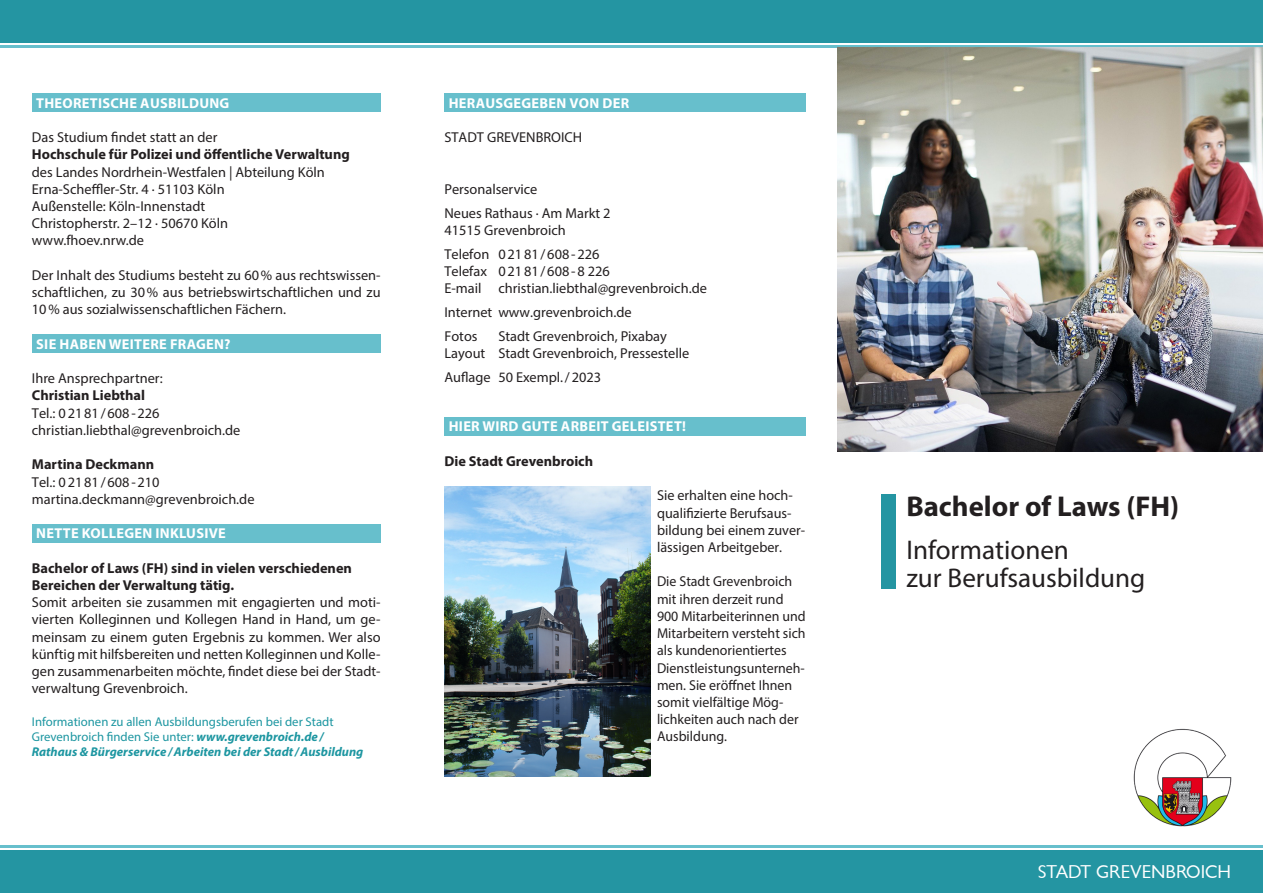
<style>
.page{position:relative;width:1263px;height:893px;background:#fff}
.page>*{position:absolute;margin:0;border:0;box-sizing:border-box;transform-origin:0 0}
.t1{font:700 28.65px "Myriad Pro";color:#231f20}
.t2{font:27.15px "Myriad Pro";color:#231f20}
.t3{font:19.2px "Garrison Sans";color:#fff}
.t4{font:14.4px/17.2px "Myriad Pro";color:#231f20;text-align:justify}
.t5{font:700 14.4px/17.2px "Myriad Pro";color:#231f20}
.t6{font:700 14.4px "Myriad Pro";letter-spacing:.02em;color:#fff}
.t7{font:12.75px "Myriad Pro";color:#1d96a1}
.t8{font:italic 700 12.75px "Myriad Pro";color:#1d96a1}
.s1{font-weight:700;font-style:italic}
</style>
<div class="page">
<div style="left:32px;top:94px;width:349px;height:18px;background:#67bfcc"></div>
<div style="left:32px;top:334px;width:349px;height:19px;background:#67bfcc"></div>
<div style="left:32px;top:524px;width:349px;height:18px;background:#67bfcc"></div>
<div style="left:444px;top:94px;width:362px;height:18px;background:#67bfcc"></div>
<div style="left:444px;top:418px;width:362px;height:18px;background:#67bfcc"></div>
<div style="left:881px;top:494px;width:14px;height:95px;background:#2495a2"></div>
<hr style="left:0;top:845px;width:1263px;height:3px;background:#67bfcc">
<hr style="left:0;top:45px;width:1263px;height:3px;background:#67bfcc">
<div style="left:0;top:850px;width:1263px;height:43px;background:#2495a2"></div>
<div style="left:0;top:0;width:1263px;height:43px;background:#2495a2"></div>
<img style="left:1133px;top:728px;width:98px;height:98px">
<img style="left:444px;top:486px;width:207px;height:290px">
<img style="left:838px;top:48px;width:425px;height:404px">
<p class="t6" style="left:36px;top:93px;width:195px">THEORETISCHE AUSBILDUNG</p>
<p class="t4" style="left:32px;top:128px;width:187px">Das Studium findet statt an der</p>
<p class="t5" style="left:32px;top:145px;width:319px">Hochschule für Polizei und öffentliche Verwaltung</p>
<p class="t4" style="left:32px;top:163px;width:295px">des Landes Nordrhein-Westfalen | Abteilung Köln</p>
<p class="t4" style="left:32px;top:180px;width:194px">Erna-Scheffler-Str. 4 · 51103 Köln</p>
<p class="t4" style="left:32px;top:197px;width:175px">Außenstelle: Köln-Innenstadt</p>
<p class="t4" style="left:32px;top:215px;width:198px">Christopherstr. 2–12 · 50670 Köln</p>
<p class="t4" style="left:32px;top:232px;width:114px">www.fhoev.nrw.de</p>
<p class="t4" style="left:32px;top:266px;width:350px">Der Inhalt des Studiums besteht zu 60% aus rechtswissen&shy;schaftlichen, zu 30% aus betriebswirtschaftlichen und zu 10% aus sozialwissenschaftlichen Fächern.</p>
<p class="t6" style="left:36px;top:335px;width:196px">SIE HABEN WEITERE FRAGEN?</p>
<p class="t4" style="left:32px;top:370px;width:132px">Ihre Ansprechpartner:</p>
<p class="t5" style="left:32px;top:387px;width:115px">Christian Liebthal</p>
<p class="t4" style="left:32px;top:404px;width:129px">Tel.: 02181/608-226</p>
<p class="t4" style="left:32px;top:421px;width:210px">christian.liebthal@grevenbroich.de</p>
<p class="t5" style="left:32px;top:455px;width:124px">Martina Deckmann</p>
<p class="t4" style="left:32px;top:473px;width:129px">Tel.: 02181/608-210</p>
<p class="t4" style="left:32px;top:490px;width:224px">martina.deckmann@grevenbroich.de</p>
<p class="t6" style="left:36px;top:524px;width:191px">NETTE KOLLEGEN INKLUSIVE</p>
<p class="t5" style="left:32px;top:559px;width:322px">Bachelor of Laws (FH) sind in vielen verschiedenen<br>Bereichen der Verwaltung tätig.</p>
<p class="t4" style="left:32px;top:593px;width:350px">Somit arbeiten sie zusammen mit engagierten und moti&shy;vierten Kolleginnen und Kollegen Hand in Hand, um ge&shy;meinsam zu einem guten Ergebnis zu kommen. Wer also künftig mit hilfsbereiten und netten Kolleginnen und Kolle&shy;gen zusammenarbeiten möchte, findet diese bei der Stadt&shy;verwaltung Grevenbroich.</p>
<p class="t7" style="left:32px;top:714px;width:303px">Informationen zu allen Ausbildungsberufen bei der Stadt</p>
<p class="t7" style="left:32px;top:729px;width:293px">Grevenbroich finden Sie unter: <span class="s1">www.grevenbroich.de/</span></p>
<p class="t8" style="left:32px;top:744px;width:333px">Rathaus &amp; Bürgerservice/Arbeiten bei der Stadt/Ausbildung</p>
<p class="t6" style="left:449px;top:93px;width:182px">HERAUSGEGEBEN VON DER</p>
<p class="t4" style="left:444px;top:128px;width:139px">STADT GREVENBROICH</p>
<p class="t4" style="left:444px;top:180px;width:95px">Personalservice</p>
<p class="t4" style="left:444px;top:204px;width:168px">Neues Rathaus · Am Markt 2</p>
<p class="t4" style="left:444px;top:221px;width:123px">41515 Grevenbroich</p>
<p class="t4" style="left:444px;top:245px;width:157px">Telefon 02181/608-226</p>
<p class="t4" style="left:444px;top:262px;width:167px">Telefax 02181/608-8 226</p>
<p class="t4" style="left:444px;top:280px;width:264px">E-mail christian.liebthal@grevenbroich.de</p>
<p class="t4" style="left:444px;top:304px;width:189px">Internet www.grevenbroich.de</p>
<p class="t4" style="left:444px;top:327px;width:35px">Fotos</p>
<p class="t4" style="left:498px;top:327px;width:170px">Stadt Grevenbroich, Pixabay</p>
<p class="t4" style="left:444px;top:345px;width:247px">Layout Stadt Grevenbroich, Pressestelle</p>
<p class="t4" style="left:444px;top:369px;width:158px">Auflage 50 Exempl./2023</p>
<p class="t6" style="left:449px;top:417px;width:239px">HIER WIRD GUTE ARBEIT GELEISTET!</p>
<p class="t5" style="left:444px;top:452px;width:150px">Die Stadt Grevenbroich</p>
<p class="t4" style="left:657px;top:487px;width:150px;text-align:left">Sie erhalten eine hoch&shy;qualifizierte Berufsaus&shy;bildung bei einem zuver&shy;lässigen Arbeitgeber.</p>
<p class="t4" style="left:657px;top:573px;width:150px;text-align:left">Die Stadt Grevenbroich mit ihren derzeit rund<br>900 Mitarbeiterinnen und<br>Mitarbeitern versteht sich als kundenorientiertes<br>Dienstleistungsunterneh&shy;men. Sie eröffnet Ihnen somit vielfältige Mög&shy;lichkeiten auch nach der<br>Ausbildung.</p>
<p class="t1" style="left:906px;top:487px;width:274px">Bachelor of Laws (FH)</p>
<p class="t2" style="left:906px;top:533px;width:164px">Informationen</p>
<p class="t2" style="left:906px;top:562px;width:241px">zur Berufsausbildung</p>
<p class="t3" style="left:1038px;top:861px;width:195px">STADT GREVENBROICH</p>
</div>
